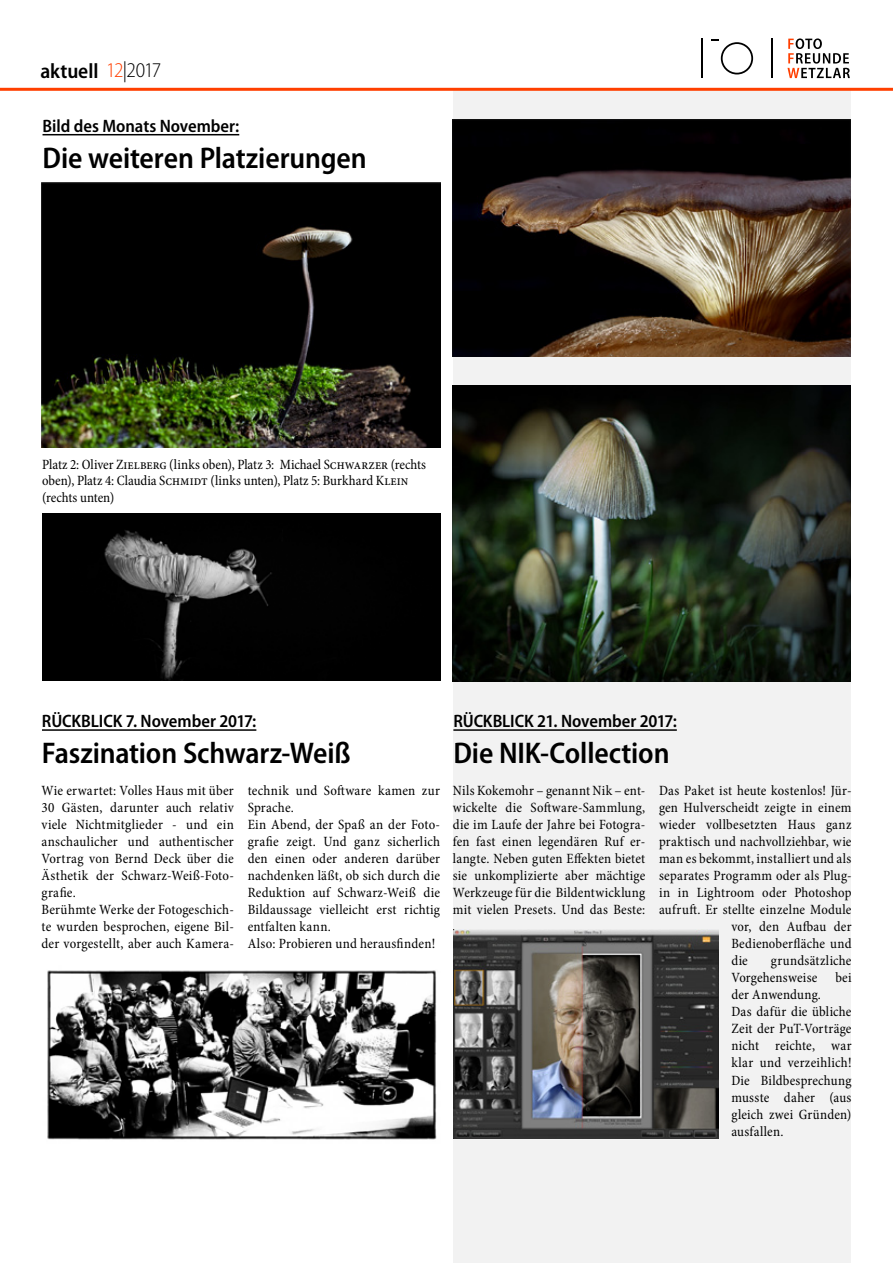
<style>
.page{position:relative;width:893px;height:1263px;background:#fff}
.page>*{position:absolute;margin:0;border:0;box-sizing:border-box;transform-origin:0 0}
.t1{font:600 semi-condensed 30px "Myriad Pro";letter-spacing:-.005em;color:#000}
.t2{font:600 semi-condensed 21px "Myriad Pro";letter-spacing:-.005em;color:#000}
.t3{font:600 semi-condensed 18px "Myriad Pro";letter-spacing:-.005em;color:#000}
.t4{font:condensed 14.25px/17px "Minion Pro";letter-spacing:.015em;color:#000}
.s1{font-weight:300;color:#ff3f00}
.s2{font-weight:300}
</style>
<div class="page">
<div style="left:453px;top:89px;width:397px;height:1174px;background:#f2f2f2"></div>
<hr style="left:0;top:88px;width:893px;height:3px;background:#ff3f00">
<hr style="left:701px;top:39px;width:2px;height:39px;background:#000">
<hr style="left:771px;top:39px;width:2px;height:39px;background:#000">
<svg style="left:712px;top:39px;width:41px;height:35px"></svg>
<svg style="left:787px;top:38px;width:63px;height:40px"></svg>
<hr style="left:43px;top:134px;width:196px;height:1px;background:#000">
<hr style="left:42px;top:729px;width:214px;height:2px;background:#000">
<img style="left:47px;top:970px;width:390px;height:170px">
<img style="left:453px;top:120px;width:397px;height:236px">
<img style="left:43px;top:513px;width:397px;height:168px">
<img style="left:453px;top:385px;width:397px;height:296px">
<img style="left:42px;top:183px;width:398px;height:265px">
<hr style="left:453px;top:729px;width:224px;height:2px;background:#000">
<img style="left:454px;top:929px;width:265px;height:209px">
<h2 class="t2" style="left:40px;top:57px;width:122px">aktuell <span class="s1">12</span><span class="s2">|2017</span></h2>
<p class="t3" style="left:43px;top:114px;width:198px">Bild des Monats November:</p>
<h1 class="t1" style="left:43px;top:139px;width:326px">Die weiteren Platzierungen</h1>
<p class="t4" style="left:42px;top:456px;width:385px;line-height:16.5px">Platz 2: Oliver Zielberg (links oben), Platz 3: Michael Schwarzer (rechts oben), Platz 4: Claudia Schmidt (links unten), Platz 5: Burkhard Klein (rechts unten)</p>
<p class="t3" style="left:42px;top:710px;width:216px">RÜCKBLICK 7. November 2017:</p>
<h1 class="t1" style="left:42px;top:734px;width:310px">Faszination Schwarz-Weiß</h1>
<p class="t4" style="left:248px;top:782px;width:194px">technik und Software kamen zur<br>Sprache.<br>Ein Abend, der Spaß an der Foto&shy;grafie zeigt. Und ganz sicherlich den einen oder anderen darüber nachdenken läßt, ob sich durch die<br>Reduktion auf Schwarz-Weiß die<br>Bildaussage vielleicht erst richtig entfalten kann.<br>Also: Probieren und herausfinden!</p>
<p class="t4" style="left:453px;top:782px;width:194px;text-align:justify">Nils Kokemohr – genannt Nik – ent&shy;wickelte die Software-Sammlung, die im Laufe der Jahre bei Fotogra&shy;fen fast einen legendären Ruf er&shy;langte. Neben guten Effekten bietet sie unkomplizierte aber mächtige Werkzeuge für die Bildentwicklung mit vielen Presets. Und das Beste:</p>
<p class="t3" style="left:453px;top:710px;width:225px">RÜCKBLICK 21. November 2017:</p>
<h1 class="t1" style="left:453px;top:734px;width:218px">Die NIK-Collection</h1>
<p class="t4" style="left:659px;top:782px;width:194px">Das Paket ist heute kostenlos! Jür-</p>
<p class="t4" style="left:659px;top:799px;width:194px">gen Hulverscheidt zeigte in einem</p>
<p class="t4" style="left:659px;top:816px;width:194px">wieder vollbesetzten Haus ganz</p>
<p class="t4" style="left:659px;top:833px;width:194px">praktisch und nachvollziehbar, wie</p>
<p class="t4" style="left:659px;top:850px;width:194px">man es bekommt, installiert und als</p>
<p class="t4" style="left:659px;top:867px;width:194px">separates Programm oder als Plug-</p>
<p class="t4" style="left:659px;top:884px;width:194px">in in Lightroom oder Photoshop</p>
<p class="t4" style="left:659px;top:901px;width:194px">aufruft. Er stellte einzelne Module</p>
<p class="t4" style="left:731px;top:918px;width:122px">vor, den Aufbau der</p>
<p class="t4" style="left:731px;top:935px;width:122px">Bedienoberfläche und</p>
<p class="t4" style="left:731px;top:952px;width:18px">die</p>
<p class="t4" style="left:41px;top:782px;width:194px">Wie erwartet: Volles Haus mit über<br>30 Gästen, darunter auch relativ viele Nichtmitglieder - und ein anschaulicher und authentischer<br>Vortrag von Bernd Deck über die<br>Ästhetik der Schwarz-Weiß-Foto&shy;grafie.<br>Berühmte Werke der Fotogeschich&shy;te wurden besprochen, eigene Bil&shy;der vorgestellt, aber auch Kamera-</p>
<p class="t4" style="left:731px;top:952px;width:122px;text-indent:40px">grundsätzliche<br>Vorgehensweise</p>
<p class="t4" style="left:835px;top:969px;width:18px">bei</p>
<p class="t4" style="left:731px;top:986px;width:122px">der Anwendung.<br>Das dafür die übliche<br>Zeit der PuT-Vorträge nicht reichte, war klar und verzeihlich!<br>Die Bildbesprechung musste daher (aus gleich zwei Gründen) ausfallen.</p>
</div>
